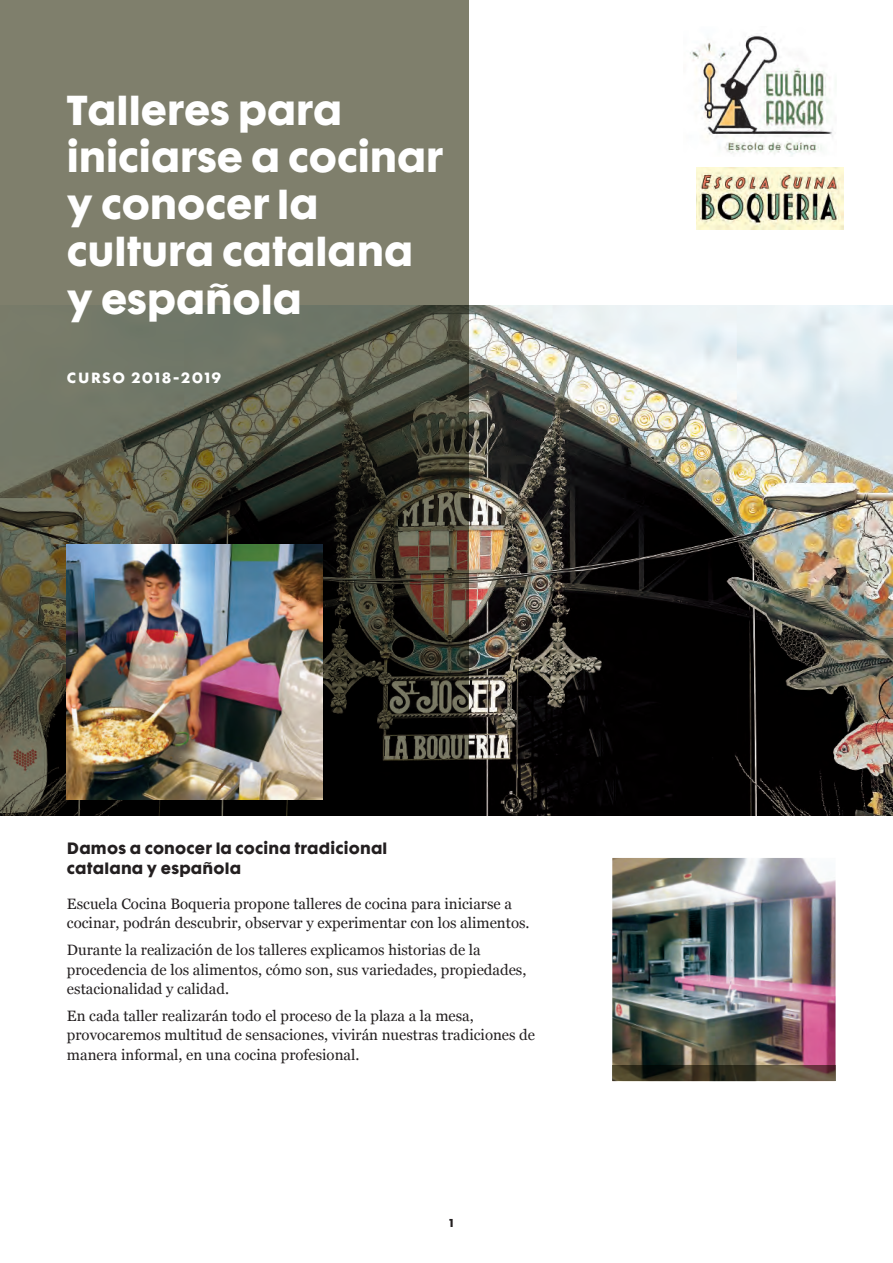
<style>
.page{position:relative;width:893px;height:1263px;background:#fff}
.page>*{position:absolute;margin:0;border:0;box-sizing:border-box;transform-origin:0 0}
.t1{font:700 38.25px/47.2px "Futura HEMA Pro OT";color:#fff}
.t2{font:15px/19.6px "Georgia";color:#231f20}
.t3{font:700 15px/19.6px "Futura HEMA Pro OT";letter-spacing:.015em;color:#231f20}
.t4{font:700 13.5px "Futura HEMA Pro OT";letter-spacing:.12em;color:#fff}
.t5{font:700 10.5px "Futura HEMA Pro OT";color:#231f20}
</style>
<div class="page">
<img style="left:612px;top:858px;width:223px;height:207px">
<img style="left:469px;top:305px;width:424px;height:510px">
<svg style="left:0;top:0;width:469px;height:815px;fill:#787a69"></svg>
<img style="left:697px;top:168px;width:146px;height:61px">
<img style="left:690px;top:33px;width:143px;height:123px">
<svg style="left:612px;top:1065px;width:223px;height:16px"></svg>
<img style="left:67px;top:544px;width:255px;height:255px">
<h1 class="t1" style="left:67px;top:86px;width:378px">Talleres para iniciarse a cocinar y conocer la cultura catalana y española</h1>
<p class="t4" style="left:67px;top:369px;width:156px">CURSO 2018-2019</p>
<p class="t3" style="left:67px;top:838px;width:322px">Damos a conocer la cocina tradicional catalana y española</p>
<p class="t2" style="left:67px;top:893px;width:464px">Escuela Cocina Boqueria propone talleres de cocina para iniciarse a cocinar, podrán descubrir, observar y experimentar con los alimentos.</p>
<p class="t2" style="left:67px;top:939px;width:461px">Durante la realización de los talleres explicamos historias de la procedencia de los alimentos, cómo son, sus variedades, propiedades, estacionalidad y calidad.</p>
<p class="t2" style="left:67px;top:1005px;width:470px">En cada taller realizarán todo el proceso de la plaza a la mesa, provocaremos multitud de sensaciones, vivirán nuestras tradiciones de manera informal, en una cocina profesional.</p>
<p class="t5" style="left:449px;top:1216px;width:6px">1</p>
</div>
